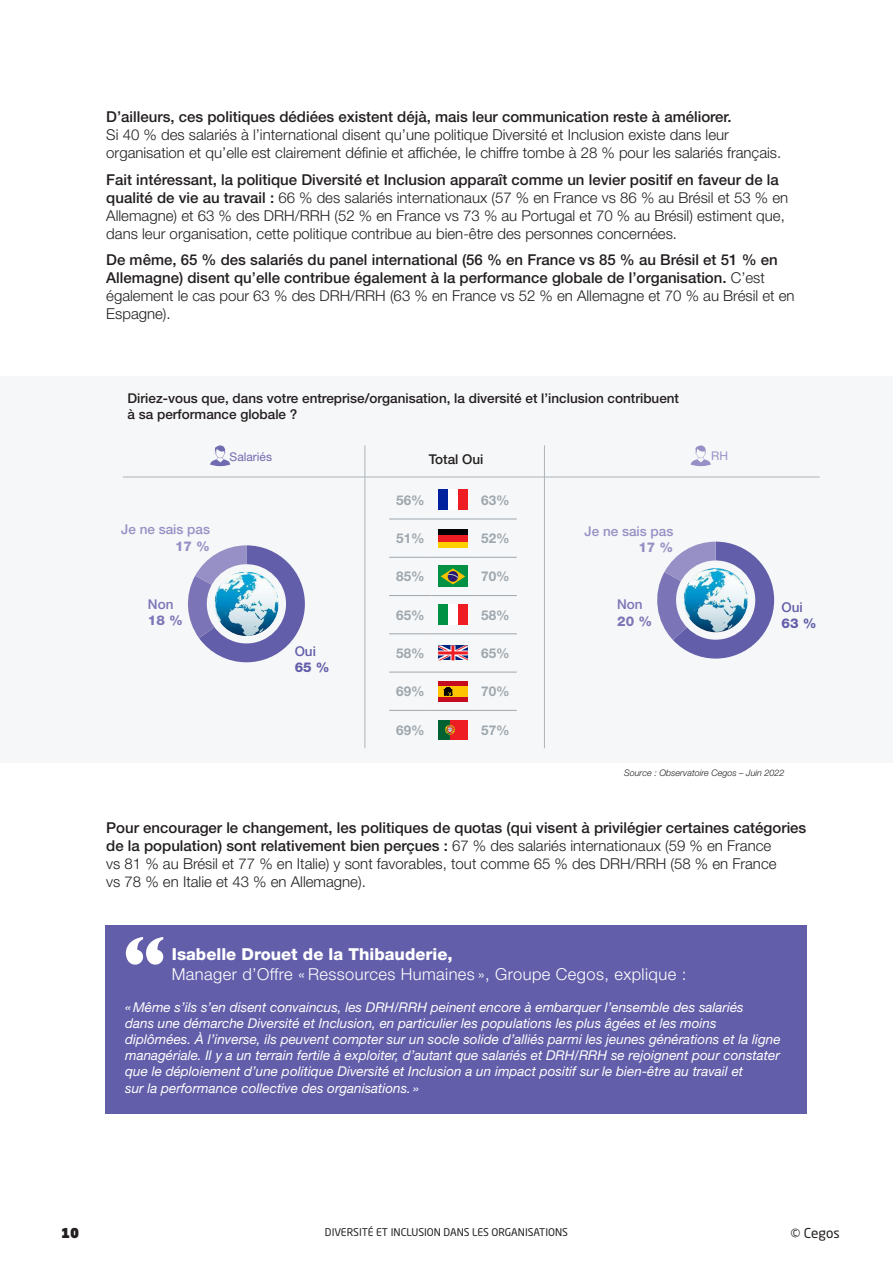
<style>
.page{position:relative;width:893px;height:1263px;background:#fff}
.page>*{position:absolute;margin:0;border:0;box-sizing:border-box;transform-origin:0 0}
.t1{font:700 75px "Gill Sans";color:#fff}
.t2{font:300 16.5px "Helvetica Neue LT Std";letter-spacing:.025em;color:#fff}
.t3{font:800 16.5px "Helvetica Neue LT Std";color:#fff}
.t4{font:300 15px/18px "Helvetica Neue LT Std";color:#231f20}
.t5{font:500 15px/18px "Helvetica Neue LT Std";color:#231f20}
.t6{font:italic 13.5px/16.2px "Helvetica Neue LT Std";color:#fff}
.t7{font:500 13.5px/16.2px "Helvetica Neue LT Std";color:#231f20}
.t8{font:700 13.5px "Helvetica Neue LT Std";color:#9ea7ae}
.t9{font:500 13.5px "Helvetica Neue LT Std";color:#9690c6}
.t10{font:13.5px "Neo Sans Std";color:#231f20}
.t11{font:500 13.5px "Helvetica Neue LT Std";color:#625ea9}
.t12{font:800 13.5px "Helvetica Neue LT Std";color:#625ea9}
.t13{font:500 13.5px "Helvetica Neue LT Std";color:#7b75b7}
.t14{font:800 13.5px "Helvetica Neue LT Std";color:#7b75b7}
.t15{font:800 13.5px "Helvetica Neue LT Std";color:#9690c6}
.t16{font:900 13.5px "Neo Sans Std";color:#231f20}
.t17{font:12px "Helvetica Neue LT Std";color:#706ab0}
.t18{font:12px "Helvetica Neue LT Std";color:#9690c6}
.t19{font:10.5px "Neo Sans Std";color:#231f20}
.t20{font:italic 300 9px "Helvetica Neue LT Std";color:#231f20}
.s1{font-weight:500}
.s2{font-weight:300}
</style>
<div class="page">
<div style="left:0;top:376px;width:893px;height:386px;background:#f6f7f8"></div>
<svg style="left:187px;top:545px;width:118px;height:117px"></svg>
<div style="left:207px;top:564px;width:79px;height:79px;background:#f6f7f8;border-radius:50%"></div>
<img style="left:215px;top:572px;width:63px;height:64px">
<svg style="left:657px;top:542px;width:117px;height:116px"></svg>
<div style="left:676px;top:560px;width:79px;height:80px;background:#f6f7f8;border-radius:50%"></div>
<img style="left:684px;top:568px;width:63px;height:64px">
<hr style="left:389px;top:519px;width:43px;height:1px;background:#9ea7ae">
<hr style="left:432px;top:519px;width:42px;height:1px;background:#9ea7ae">
<hr style="left:474px;top:519px;width:43px;height:1px;background:#9ea7ae">
<hr style="left:389px;top:557px;width:43px;height:1px;background:#9ea7ae">
<hr style="left:432px;top:557px;width:42px;height:1px;background:#9ea7ae">
<hr style="left:474px;top:557px;width:43px;height:1px;background:#9ea7ae">
<hr style="left:389px;top:595px;width:43px;height:1px;background:#9ea7ae">
<hr style="left:432px;top:595px;width:42px;height:1px;background:#9ea7ae">
<hr style="left:474px;top:595px;width:43px;height:1px;background:#9ea7ae">
<hr style="left:389px;top:633px;width:43px;height:1px;background:#9ea7ae">
<hr style="left:432px;top:633px;width:42px;height:1px;background:#9ea7ae">
<hr style="left:474px;top:633px;width:43px;height:1px;background:#9ea7ae">
<hr style="left:389px;top:672px;width:43px;height:1px;background:#9ea7ae">
<hr style="left:432px;top:672px;width:42px;height:1px;background:#9ea7ae">
<hr style="left:474px;top:672px;width:43px;height:1px;background:#9ea7ae">
<hr style="left:389px;top:710px;width:43px;height:1px;background:#9ea7ae">
<hr style="left:432px;top:710px;width:42px;height:1px;background:#9ea7ae">
<hr style="left:474px;top:710px;width:43px;height:1px;background:#9ea7ae">
<div style="left:458px;top:489px;width:10px;height:21px;background:#ee1d23"></div>
<div style="left:438px;top:489px;width:10px;height:21px;background:#00219e"></div>
<div style="left:448px;top:489px;width:10px;height:21px;background:#fff"></div>
<div style="left:438px;top:529px;width:30px;height:6px;background:#000"></div>
<div style="left:438px;top:541px;width:30px;height:6px;background:#ffcf00"></div>
<div style="left:438px;top:535px;width:30px;height:6px;background:#ee1d23"></div>
<div style="left:438px;top:566px;width:30px;height:21px;background:#009145"></div>
<svg style="left:441px;top:568px;width:24px;height:16px"></svg>
<svg style="left:438px;top:645px;width:30px;height:15px"></svg>
<div style="left:438px;top:681px;width:30px;height:20px;background:#c60b1e"></div>
<div style="left:438px;top:686px;width:30px;height:10px;background:#ffc400"></div>
<svg style="left:444px;top:687px;width:8px;height:9px"></svg>
<div style="left:450px;top:720px;width:18px;height:20px;background:#ee1d23"></div>
<div style="left:438px;top:720px;width:12px;height:20px;background:#006133"></div>
<svg style="left:445px;top:725px;width:10px;height:10px"></svg>
<div style="left:438px;top:605px;width:10px;height:20px;background:#009145"></div>
<div style="left:448px;top:605px;width:10px;height:20px;background:#fff"></div>
<div style="left:458px;top:605px;width:10px;height:20px;background:#ee1d23"></div>
<hr style="left:123px;top:477px;width:697px;height:1px;background:#adb4ba">
<hr style="left:364px;top:445px;width:1px;height:303px;background:#adb4ba">
<hr style="left:544px;top:445px;width:1px;height:303px;background:#adb4ba">
<div style="left:105px;top:925px;width:702px;height:189px;background:#625ea9"></div>
<svg style="left:210px;top:445px;width:20px;height:21px"></svg>
<svg style="left:691px;top:445px;width:20px;height:21px"></svg>
<p class="t4" style="left:106px;top:107px;width:676px"><span class="s1">D’ailleurs, ces politiques dédiées existent déjà, mais leur communication reste à améliorer.<br></span>Si 40 % des salariés à l’international disent qu’une politique Diversité et Inclusion existe dans leur organisation et qu’elle est clairement définie et affichée, le chiffre tombe à 28 % pour les salariés français.</p>
<p class="t4" style="left:106px;top:170px;width:683px"><span class="s1">Fait intéressant, la politique Diversité et Inclusion apparaît comme un levier positif en faveur de la qualité de vie au travail :</span> 66 % des salariés internationaux (57 % en France vs 86 % au Brésil et 53 % en Allemagne) et 63 % des DRH/RRH (52 % en France vs 73 % au Portugal et 70 % au Brésil) estiment que, dans leur organisation, cette politique contribue au bien-être des personnes concernées.</p>
<p class="t5" style="left:106px;top:250px;width:690px">De même, 65 % des salariés du panel international (56 % en France vs 85 % au Brésil et 51 % en Allemagne) disent qu’elle contribue également à la performance globale de l’organisation. <span class="s2">C’est également le cas pour 63 % des DRH/RRH (63 % en France vs 52 % en Allemagne et 70 % au Brésil et en Espagne).</span></p>
<p class="t7" style="left:128px;top:390px;width:553px">Diriez-vous que, dans votre entreprise/organisation, la diversité et l’inclusion contribuent à sa performance globale ?</p>
<p class="t17" style="left:230px;top:450px;width:44px">Salariés</p>
<p class="t7" style="left:429px;top:451px;width:56px">Total Oui</p>
<p class="t18" style="left:711px;top:449px;width:18px">RH</p>
<p class="t9" style="left:121px;top:522px;width:90px">Je ne sais pas</p>
<p class="t15" style="left:175px;top:538px;width:37px">17 %</p>
<p class="t13" style="left:148px;top:596px;width:27px">Non</p>
<p class="t14" style="left:148px;top:612px;width:37px">18 %</p>
<p class="t11" style="left:295px;top:643px;width:23px">Oui</p>
<p class="t12" style="left:295px;top:659px;width:37px">65 %</p>
<p class="t8" style="left:396px;top:491px;width:30px">56%</p>
<p class="t8" style="left:481px;top:491px;width:30px">63%</p>
<p class="t8" style="left:396px;top:530px;width:30px">51%</p>
<p class="t8" style="left:481px;top:530px;width:30px">52%</p>
<p class="t8" style="left:396px;top:568px;width:30px">85%</p>
<p class="t8" style="left:481px;top:568px;width:30px">70%</p>
<p class="t8" style="left:396px;top:606px;width:30px">65%</p>
<p class="t8" style="left:481px;top:606px;width:30px">58%</p>
<p class="t8" style="left:396px;top:645px;width:30px">58%</p>
<p class="t8" style="left:481px;top:645px;width:30px">65%</p>
<p class="t8" style="left:396px;top:683px;width:30px">69%</p>
<p class="t8" style="left:481px;top:683px;width:30px">70%</p>
<p class="t8" style="left:396px;top:721px;width:30px">69%</p>
<p class="t8" style="left:481px;top:721px;width:30px">57%</p>
<p class="t9" style="left:584px;top:523px;width:90px">Je ne sais pas</p>
<p class="t15" style="left:638px;top:540px;width:37px">17 %</p>
<p class="t13" style="left:617px;top:596px;width:27px">Non</p>
<p class="t14" style="left:617px;top:613px;width:37px">20 %</p>
<p class="t11" style="left:782px;top:599px;width:23px">Oui</p>
<p class="t12" style="left:782px;top:615px;width:37px">63 %</p>
<p class="t20" style="left:624px;top:767px;width:162px">Source : Observatoire Cegos – Juin 2022</p>
<p class="t4" style="left:106px;top:819px;width:702px"><span class="s1">Pour encourager le changement, les politiques de quotas (qui visent à privilégier certaines catégories de la population) sont relativement bien perçues :</span> 67 % des salariés internationaux (59 % en France<br>vs 81 % au Brésil et 77 % en Italie) y sont favorables, tout comme 65 % des DRH/RRH (58 % en France<br>vs 78 % en Italie et 43 % en Allemagne).</p>
<p class="t1" style="left:123px;top:903px;width:44px">“</p>
<p class="t6" style="left:125px;top:998px;width:657px">«Même s’ils s’en disent convaincus, les DRH/RRH peinent encore à embarquer l’ensemble des salariés<br>dans une démarche Diversité et Inclusion, en particulier les populations les plus âgées et les moins diplômées. À l’inverse, ils peuvent compter sur un socle solide d’alliés parmi les jeunes générations et la ligne managériale. Il y a un terrain fertile à exploiter, d’autant que salariés et DRH/RRH se rejoignent pour constater que le déploiement d’une politique Diversité et Inclusion a un impact positif sur le bien-être au travail et<br>sur la performance collective des organisations. »</p>
<p class="t3" style="left:172px;top:945px;width:282px">Isabelle Drouet de la Thibauderie,</p>
<p class="t2" style="left:172px;top:964px;width:516px">Manager d’Offre « Ressources Humaines », Groupe Cegos, explique :</p>
<p class="t19" style="left:325px;top:1226px;width:245px">DIVERSITÉ ET INCLUSION DANS LES ORGANISATIONS</p>
<p class="t16" style="left:61px;top:1224px;width:20px">10</p>
<p class="t10" style="left:790px;top:1224px;width:51px">© Cegos</p>
</div>
